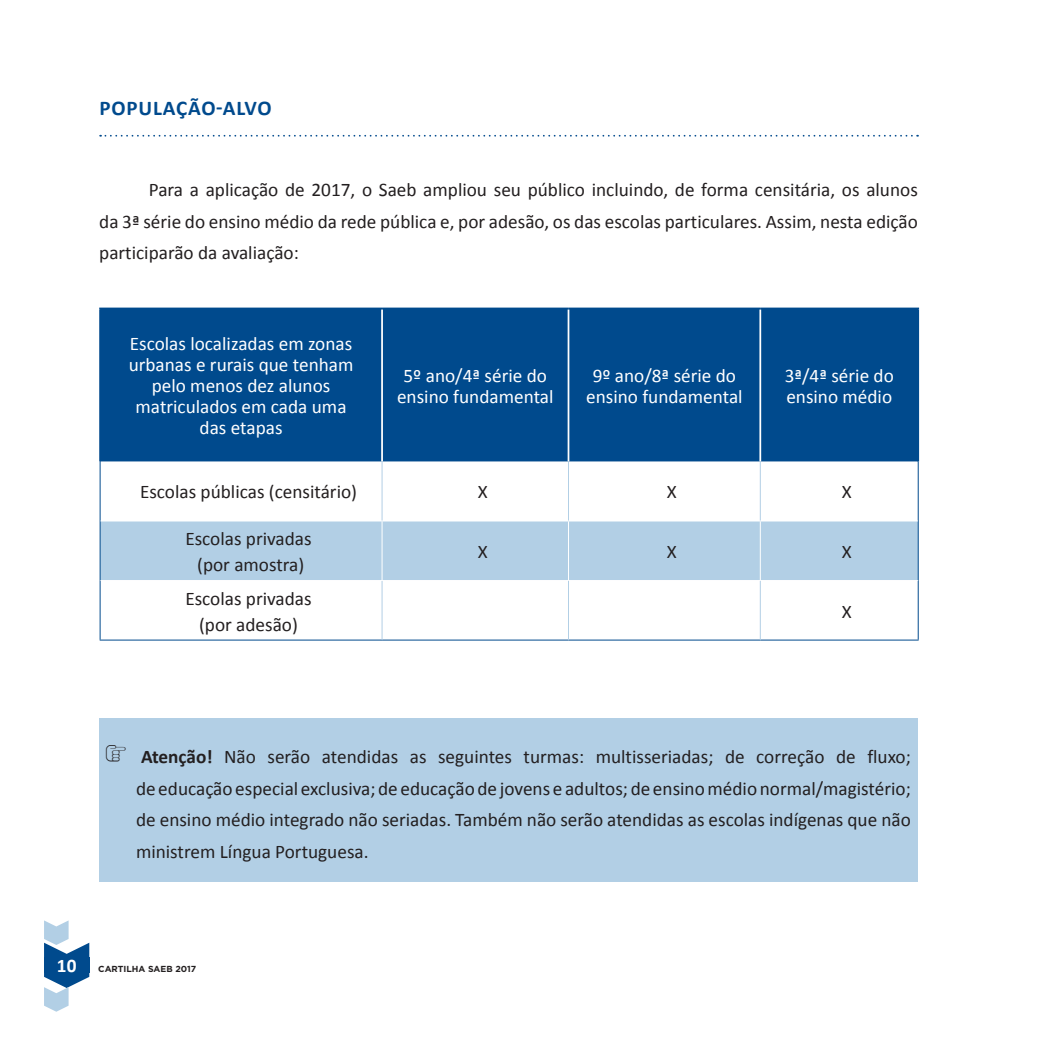
<style>
.page{position:relative;width:1042px;height:1042px;background:#fff}
.page>*{position:absolute;margin:0;border:0;box-sizing:border-box;transform-origin:0 0}
.t1{font:700 21px "Calibri";color:#004a8d}
.t2{font:19.25px/31.5px "Calibri";color:#231f20;text-align:justify}
.t3{font:19.25px/21px "Calibri";color:#fff;text-align:center}
.t4{font:700 8.75px "Gotham";color:#231f20}
.s1{font-family:"All My Hands";font-size:24.5px}
.s2{font-weight:700}
.s3{font-family:"Calibri";font-size:19.25px;color:#fff}
</style>
<div class="page">
<svg style="left:44px;top:920px;width:45px;height:91px"></svg>
<svg style="left:100px;top:135px;width:818px;height:2px"></svg>
<div style="left:101px;top:309px;width:816px;height:152px;background:#004a8d"></div>
<div style="left:101px;top:521px;width:817px;height:59px;background:#b2cfe5"></div>
<hr style="left:381px;top:309px;width:2px;height:152px;background:#fff">
<hr style="left:567px;top:309px;width:2px;height:152px;background:#fff">
<hr style="left:759px;top:309px;width:2px;height:152px;background:#fff">
<hr style="left:99px;top:308px;width:283px;height:1px;background:#004a8d">
<hr style="left:99px;top:309px;width:2px;height:152px;background:#004a8d">
<hr style="left:382px;top:308px;width:186px;height:1px;background:#004a8d">
<hr style="left:568px;top:308px;width:192px;height:1px;background:#004a8d">
<hr style="left:760px;top:308px;width:159px;height:1px;background:#004a8d">
<hr style="left:917px;top:309px;width:2px;height:152px;background:#004a8d">
<hr style="left:100px;top:461px;width:1px;height:60px;background:#004a8d">
<hr style="left:918px;top:461px;width:1px;height:60px;background:#004a8d">
<hr style="left:100px;top:521px;width:1px;height:59px;background:#004a8d">
<hr style="left:918px;top:521px;width:1px;height:59px;background:#004a8d">
<hr style="left:100px;top:580px;width:1px;height:59px;background:#004a8d">
<hr style="left:918px;top:580px;width:1px;height:59px;background:#004a8d">
<hr style="left:100px;top:639px;width:282px;height:1px;background:#004a8d">
<hr style="left:382px;top:639px;width:186px;height:1px;background:#004a8d">
<hr style="left:568px;top:639px;width:192px;height:1px;background:#004a8d">
<hr style="left:760px;top:639px;width:158px;height:1px;background:#004a8d">
<hr style="left:382px;top:521px;width:1px;height:59px;background:#fff">
<hr style="left:568px;top:521px;width:1px;height:59px;background:#fff">
<hr style="left:760px;top:521px;width:1px;height:59px;background:#fff">
<hr style="left:382px;top:461px;width:1px;height:59px;background:#b2cfe5">
<hr style="left:568px;top:461px;width:1px;height:59px;background:#b2cfe5">
<hr style="left:760px;top:461px;width:1px;height:59px;background:#b2cfe5">
<hr style="left:382px;top:581px;width:1px;height:58px;background:#b2cfe5">
<hr style="left:568px;top:581px;width:1px;height:58px;background:#b2cfe5">
<hr style="left:760px;top:581px;width:1px;height:58px;background:#b2cfe5">
<div style="left:99px;top:718px;width:819px;height:163px;background:#b2cfe5"></div>
<p class="t1" style="left:100px;top:95px;width:53px">POPULAÇÃO</p>
<p class="t1" style="left:216px;top:95px;width:20px">-ALVO</p>
<p class="t2" style="left:99px;top:174px;width:820px;text-indent:50px">Para a aplicação de 2017, o Saeb ampliou seu público incluindo, de forma censitária, os alunos da 3ª série do ensino médio da rede pública e, por adesão, os das escolas particulares. Assim, nesta edição participarão da avaliação:</p>
<p class="t3" style="left:129px;top:333px;width:226px">Escolas localizadas em zonas urbanas e rurais que tenham pelo menos dez alunos matriculados em cada uma das etapas</p>
<p class="t3" style="left:397px;top:365px;width:158px">5º ano/4ª série do ensino fundamental</p>
<p class="t3" style="left:586px;top:365px;width:158px">9º ano/8ª série do ensino fundamental</p>
<p class="t3" style="left:784px;top:365px;width:111px;text-align:left">3ª/4ª série do ensino médio</p>
<p class="t2" style="left:140px;top:476px;width:219px">Escolas públicas (censitário)</p>
<p class="t2" style="left:478px;top:476px;width:11px">X</p>
<p class="t2" style="left:667px;top:476px;width:11px">X</p>
<p class="t2" style="left:842px;top:476px;width:11px">X</p>
<p class="t2" style="left:185px;top:526px;width:128px;line-height:25.9px;text-align:center">Escolas privadas (por amostra)</p>
<p class="t2" style="left:478px;top:536px;width:11px">X</p>
<p class="t2" style="left:667px;top:536px;width:11px">X</p>
<p class="t2" style="left:841px;top:536px;width:11px">X</p>
<p class="t2" style="left:185px;top:585px;width:128px;line-height:25.9px;text-align:center">Escolas privadas (por adesão)</p>
<p class="t2" style="left:841px;top:595px;width:11px">X</p>
<p class="t2" style="left:136px;top:741px;width:776px;text-indent:-30px"><span class="s1">B</span> <span class="s2">Atenção!</span> Não serão atendidas as seguintes turmas: multisseriadas; de correção de fluxo; de educação especial exclusiva; de educação de jovens e adultos; de ensino médio normal/magistério; de ensino médio integrado não seriadas. Também não serão atendidas as escolas indígenas que não ministrem Língua Portuguesa.</p>
<p class="t4" style="left:57px;top:962px;width:99px"><span class="s3">10</span> CARTILHA SAE</p>
<p class="t4" style="left:166px;top:962px;width:31px">B 2017</p>
</div>
